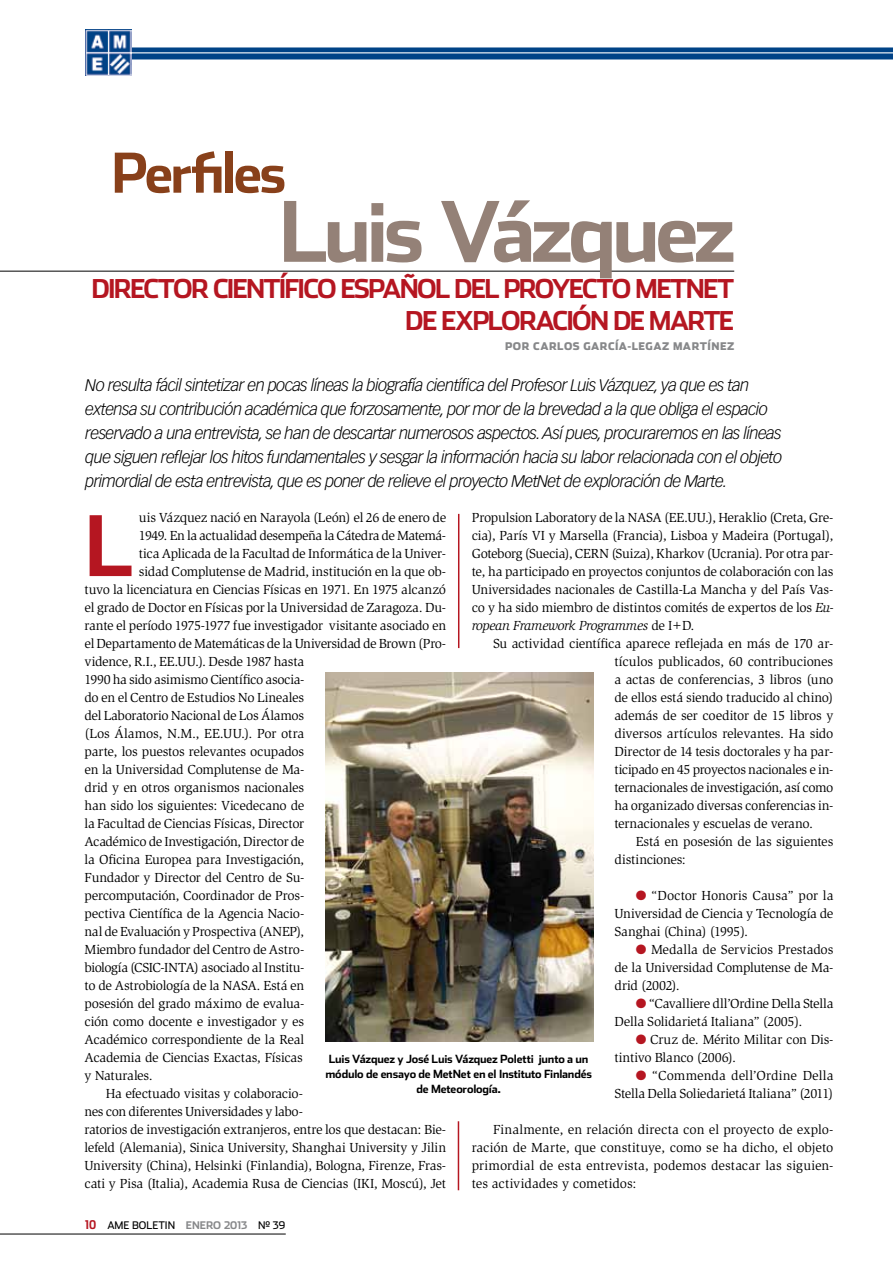
<style>
.page{position:relative;width:893px;height:1263px;background:#fff}
.page>*{position:absolute;margin:0;border:0;box-sizing:border-box;transform-origin:0 0}
.t1{font:700 83.1px "Stainless";letter-spacing:-.06em;color:#948177}
.t2{font:700 83.1px "Stainless";color:#b51621}
.t3{font:700 54.75px "Stainless";letter-spacing:-.055em;color:#88401a}
.t4{font:700 25.95px/31.5px "Stainless";letter-spacing:-.07em;color:#b51621;text-align:right}
.t5{font:italic 300 16.5px/24px "Vectora LT Std";letter-spacing:-.04em;color:#000}
.t6{font:13.5px/18px "Slimbach Std";letter-spacing:-.02em;color:#000;text-align:justify}
.t7{font:italic 13.5px "Slimbach Std";letter-spacing:-.025em;color:#000}
.t8{font:700 11.25px/15px "Stainless";letter-spacing:-.02em;color:#000;text-align:center}
.t9{font:900 10.5px "Stainless";letter-spacing:.05em;color:#87888a}
.t10{font:10.5px "Stainless";color:#000}
.s1{font-style:italic}
.s2{font-style:normal}
.s3{color:#b51621}
.s4{font-family:"Stainless Cond";font-weight:700;font-size:12px;color:#b51621}
.s5{font-weight:700;color:#87888a}
</style>
<div class="page">
<hr style="left:0;top:1234px;width:286px;height:1px;background:#000">
<hr style="left:0;top:271px;width:734px;height:1px;background:#000">
<img style="left:326px;top:672px;width:267px;height:370px">
<hr style="left:458px;top:514px;width:1px;height:134px;background:#b51621">
<hr style="left:458px;top:1121px;width:1px;height:69px;background:#b51621">
<div style="left:85px;top:47px;width:808px;height:12px;background:#004387"></div>
<img style="left:85px;top:30px;width:46px;height:46px">
<hr style="left:130px;top:52px;width:763px;height:1px;background:#fff">
<p class="t3" style="left:111px;top:140px;width:176px">Perfiles</p>
<p class="t1" style="left:279px;top:182px;width:458px">Luis Vázquez</p>
<p class="t4" style="left:92px;top:273px;width:644px">DIRECTOR CIENTÍFICO ESPAÑOL DEL PROYECTO METNET<br>DE EXPLORACIÓN DE MARTE</p>
<p class="t9" style="left:505px;top:340px;width:231px">POR CARLOS GARCÍA-LEGAZ MARTÍNEZ</p>
<p class="t5" style="left:85px;top:373px;width:698px">No resulta fácil sintetizar en pocas líneas la biografía científica del Profesor Luis Vázquez, ya que es tan extensa su contribución académica que forzosamente, por mor de la brevedad a la que obliga el espacio reservado a una entrevista, se han de descartar numerosos aspectos. Así pues, procuraremos en las líneas que siguen reflejar los hitos fundamentales y sesgar la información hacia su labor relacionada con el objeto primordial de esta entrevista, que es poner de relieve el proyecto MetNet de exploración de Marte.</p>
<p class="t6" style="left:472px;top:508px;width:363px">Propulsion Laboratory de la NASA (EE.UU.), Heraklio (Creta, Gre-</p>
<p class="t6" style="left:472px;top:526px;width:363px">cia), París VI y Marsella (Francia), Lisboa y Madeira (Portugal),</p>
<p class="t6" style="left:472px;top:544px;width:363px">Goteborg (Suecia), CERN (Suiza), Kharkov (Ucrania). Por otra par-</p>
<p class="t6" style="left:472px;top:562px;width:363px">te, ha participado en proyectos conjuntos de colaboración con las</p>
<p class="t6" style="left:472px;top:580px;width:363px">Universidades nacionales de Castilla-La Mancha y del País Vas-</p>
<p class="t6" style="left:472px;top:598px;width:363px">co y ha sido miembro de distintos comités de expertos de los <span class="s1">Eu-</span></p>
<p class="t7" style="left:472px;top:618px;width:224px">ropean Framework Programmes <span class="s2">de I+D.</span></p>
<p class="t6" style="left:493px;top:634px;width:342px">Su actividad científica aparece reflejada en más de 170 ar-</p>
<p class="t6" style="left:614px;top:652px;width:220px">tículos publicados, 60 contribuciones</p>
<p class="t6" style="left:614px;top:670px;width:220px">a actas de conferencias, 3 libros (uno</p>
<p class="t6" style="left:614px;top:688px;width:220px">de ellos está siendo traducido al chino)</p>
<p class="t6" style="left:614px;top:706px;width:220px">además de ser coeditor de 15 libros y</p>
<p class="t6" style="left:614px;top:724px;width:220px">diversos artículos relevantes. Ha sido</p>
<p class="t6" style="left:614px;top:742px;width:220px">Director de 14 tesis doctorales y ha par-</p>
<p class="t6" style="left:614px;top:760px;width:220px">ticipado en 45 proyectos nacionales e in-</p>
<p class="t6" style="left:614px;top:778px;width:220px">ternacionales de investigación, así como</p>
<p class="t6" style="left:614px;top:796px;width:220px">ha organizado diversas conferencias in-</p>
<p class="t6" style="left:614px;top:814px;width:200px">ternacionales y escuelas de verano.</p>
<p class="t6" style="left:636px;top:832px;width:199px">Está en posesión de las siguientes</p>
<p class="t6" style="left:614px;top:850px;width:73px">distinciones:</p>
<p class="t6" style="left:614px;top:886px;width:220px;text-indent:21px"><span class="s3">●</span> “Doctor Honoris Causa” por la Universidad de Ciencia y Tecnología de Sanghai (China) (1995).</p>
<p class="t6" style="left:614px;top:940px;width:220px;text-indent:21px"><span class="s3">●</span> Medalla de Servicios Prestados de la Universidad Complutense de Ma&shy;drid (2002).</p>
<p class="t6" style="left:614px;top:994px;width:220px;text-indent:21px"><span class="s3">●</span> “Cavalliere dll’Ordine Della Stella<br>Della Solidarietá Italiana” (2005).</p>
<p class="t6" style="left:614px;top:1030px;width:220px;text-indent:21px"><span class="s3">●</span> Cruz de. Mérito Militar con Dis&shy;tintivo Blanco (2006).</p>
<p class="t6" style="left:614px;top:1066px;width:220px;text-align:right"><span class="s3">●</span> “Commenda dell’Ordine Della<br>Stella Della Soliedarietá Italiana” (2011)</p>
<p class="t6" style="left:472px;top:1120px;width:363px;text-indent:21px">Finalmente, en relación directa con el proyecto de explo&shy;ración de Marte, que constituye, como se ha dicho, el objeto primordial de esta entrevista, podemos destacar las siguien&shy;tes actividades y cometidos:</p>
<p class="t2" style="left:85px;top:497px;width:50px">L</p>
<p class="t6" style="left:139px;top:509px;width:309px">uis Vázquez nació en Narayola (León) el 26 de enero de</p>
<p class="t6" style="left:139px;top:527px;width:309px">1949. En la actualidad desempeña la Cátedra de Matemá-</p>
<p class="t6" style="left:139px;top:545px;width:309px">tica Aplicada de la Facultad de Informática de la Univer-</p>
<p class="t6" style="left:139px;top:563px;width:309px">sidad Complutense de Madrid, institución en la que ob-</p>
<p class="t6" style="left:85px;top:581px;width:363px">tuvo la licenciatura en Ciencias Físicas en 1971. En 1975 alcanzó</p>
<p class="t6" style="left:85px;top:599px;width:363px">el grado de Doctor en Físicas por la Universidad de Zaragoza. Du-</p>
<p class="t6" style="left:85px;top:617px;width:363px">rante el período 1975-1977 fue investigador visitante asociado en</p>
<p class="t6" style="left:85px;top:635px;width:363px">el Departamento de Matemáticas de la Universidad de Brown (Pro-</p>
<p class="t6" style="left:85px;top:653px;width:221px">vidence, R.I., EE.UU.). Desde 1987 hasta</p>
<p class="t6" style="left:85px;top:671px;width:221px">1990 ha sido asimismo Científico asocia-</p>
<p class="t6" style="left:85px;top:689px;width:221px">do en el Centro de Estudios No Lineales</p>
<p class="t6" style="left:85px;top:707px;width:221px">del Laboratorio Nacional de Los Álamos</p>
<p class="t6" style="left:85px;top:725px;width:221px">(Los Álamos, N.M., EE.UU.). Por otra</p>
<p class="t6" style="left:85px;top:743px;width:221px">parte, los puestos relevantes ocupados</p>
<p class="t6" style="left:85px;top:761px;width:221px">en la Universidad Complutense de Ma-</p>
<p class="t6" style="left:85px;top:779px;width:221px">drid y en otros organismos nacionales</p>
<p class="t6" style="left:85px;top:797px;width:221px">han sido los siguientes: Vicedecano de</p>
<p class="t6" style="left:85px;top:814px;width:221px">la Facultad de Ciencias Físicas, Director</p>
<p class="t6" style="left:85px;top:832px;width:221px">Académico de Investigación, Director de</p>
<p class="t6" style="left:85px;top:850px;width:221px">la Oficina Europea para Investigación,</p>
<p class="t6" style="left:85px;top:868px;width:221px">Fundador y Director del Centro de Su-</p>
<p class="t6" style="left:85px;top:886px;width:221px">percomputación, Coordinador de Pros-</p>
<p class="t6" style="left:85px;top:904px;width:221px">pectiva Científica de la Agencia Nacio-</p>
<p class="t6" style="left:85px;top:922px;width:221px">nal de Evaluación y Prospectiva (ANEP),</p>
<p class="t6" style="left:85px;top:940px;width:221px">Miembro fundador del Centro de Astro-</p>
<p class="t6" style="left:85px;top:958px;width:221px">biología (CSIC-INTA) asociado al Institu-</p>
<p class="t6" style="left:85px;top:976px;width:221px">to de Astrobiología de la NASA. Está en</p>
<p class="t6" style="left:85px;top:994px;width:221px">posesión del grado máximo de evalua-</p>
<p class="t6" style="left:85px;top:1012px;width:221px">ción como docente e investigador y es</p>
<p class="t6" style="left:85px;top:1030px;width:221px">Académico correspondiente de la Real</p>
<p class="t6" style="left:85px;top:1048px;width:220px">Academia de Ciencias Exactas, Físicas</p>
<p class="t6" style="left:85px;top:1066px;width:70px">y Naturales.</p>
<p class="t6" style="left:106px;top:1084px;width:199px">Ha efectuado visitas y colaboracio-</p>
<p class="t6" style="left:85px;top:1102px;width:220px">nes con diferentes Universidades y labo-</p>
<p class="t6" style="left:85px;top:1120px;width:363px">ratorios de investigación extranjeros, entre los que destacan: Bie-</p>
<p class="t6" style="left:85px;top:1138px;width:363px">lefeld (Alemania), Sinica University, Shanghai University y Jilin</p>
<p class="t6" style="left:85px;top:1156px;width:363px">University (China), Helsinki (Finlandia), Bologna, Firenze, Fras-</p>
<p class="t6" style="left:85px;top:1174px;width:363px">cati y Pisa (Italia), Academia Rusa de Ciencias (IKI, Moscú), Jet</p>
<p class="t8" style="left:325px;top:1052px;width:268px">Luis Vázquez y José Luis Vázquez Poletti junto a un módulo de ensayo de MetNet en el Instituto Finlandés de Meteorología.</p>
<p class="t10" style="left:85px;top:1219px;width:202px"><span class="s4">10</span> AME BOLETIN <span class="s5">ENERO 2013</span> Nº 39</p>
</div>
